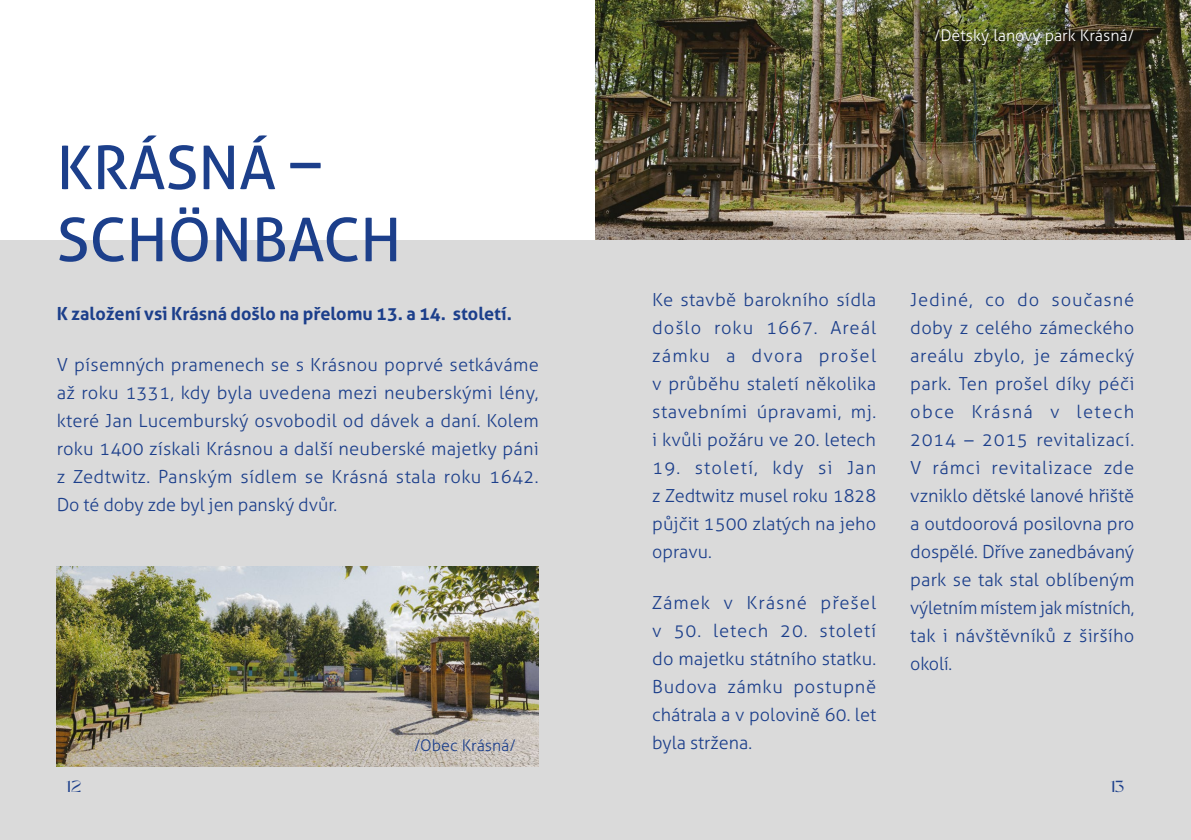
<style>
.page{position:relative;width:1191px;height:840px;background:#fff}
.page>*{position:absolute;margin:0;border:0;box-sizing:border-box;transform-origin:0 0}
.t1{font:60px/72px "Aller";color:#1c3f8b}
.t2{font:300 18px/28px "Aller";letter-spacing:.005em;color:#1c3f8b;text-align:justify}
.t3{font:700 18px "Aller";color:#1c3f8b}
.t4{font:300 16px "Aller";color:#fff}
.t5{font:300 16px "Aller";color:#1c3f8b}
.t6{font:16px "Black Mango";color:#1c3f8b}
</style>
<div class="page">
<img style="left:595px;top:0;width:596px;height:240px">
<div style="left:0;top:240px;width:1191px;height:599px;background:#dadada"></div>
<img style="left:57px;top:566px;width:482px;height:199px">
<img style="left:899px;top:0;width:269px;height:84px">
<h1 class="t1" style="left:57px;top:131px;width:346px">KRÁSNÁ –<br>SCHÖNBACH</h1>
<p class="t3" style="left:57px;top:302px;width:457px">K založení vsi Krásná došlo na přelomu 13. a 14. století.</p>
<p class="t2" style="left:57px;top:350px;width:484px">V písemných pramenech se s Krásnou poprvé setkáváme až roku 1331, kdy byla uvedena mezi neuberskými lény, které Jan Lucemburský osvobodil od dávek a daní. Kolem roku 1400 získali Krásnou a další neuberské majetky páni z Zedtwitz. Panským sídlem se Krásná stala roku 1642.<br>Do té doby zde byl jen panský dvůr.</p>
<p class="t5" style="left:414px;top:734px;width:103px">/Obec Krásná/</p>
<p class="t4" style="left:933px;top:26px;width:202px">/Dětský lanový park Krásná/</p>
<p class="t2" style="left:652px;top:285px;width:226px">Ke stavbě barokního sídla došlo roku 1667. Areál zámku a dvora prošel v průběhu staletí několika stavebními úpravami, mj. i kvůli požáru ve 20. letech</p>
<p class="t2" style="left:652px;top:453px;width:226px">19. století, kdy si Jan z Zedtwitz musel roku 1828 půjčit 1500 zlatých na jeho opravu.</p>
<p class="t2" style="left:652px;top:588px;width:225px">Zámek v Krásné přešel v 50. letech 20. století do majetku státního statku.<br>Budova zámku postupně chátrala a v polovině 60. let byla stržena.</p>
<p class="t2" style="left:910px;top:285px;width:226px">Jediné, co do současné doby z celého zámeckého areálu zbylo, je zámecký park. Ten prošel díky péči obce Krásná v letech 2014 – 2015 revitalizací.<br>V rámci revitalizace zde vzniklo dětské lanové hřiště a outdoorová posilovna pro dospělé. Dříve zanedbávaný park se tak stal oblíbeným výletním místem jak místních, tak i návštěvníků z širšího okolí.</p>
<p class="t6" style="left:66px;top:775px;width:17px">12</p>
<p class="t6" style="left:1110px;top:775px;width:16px">13</p>
</div>
